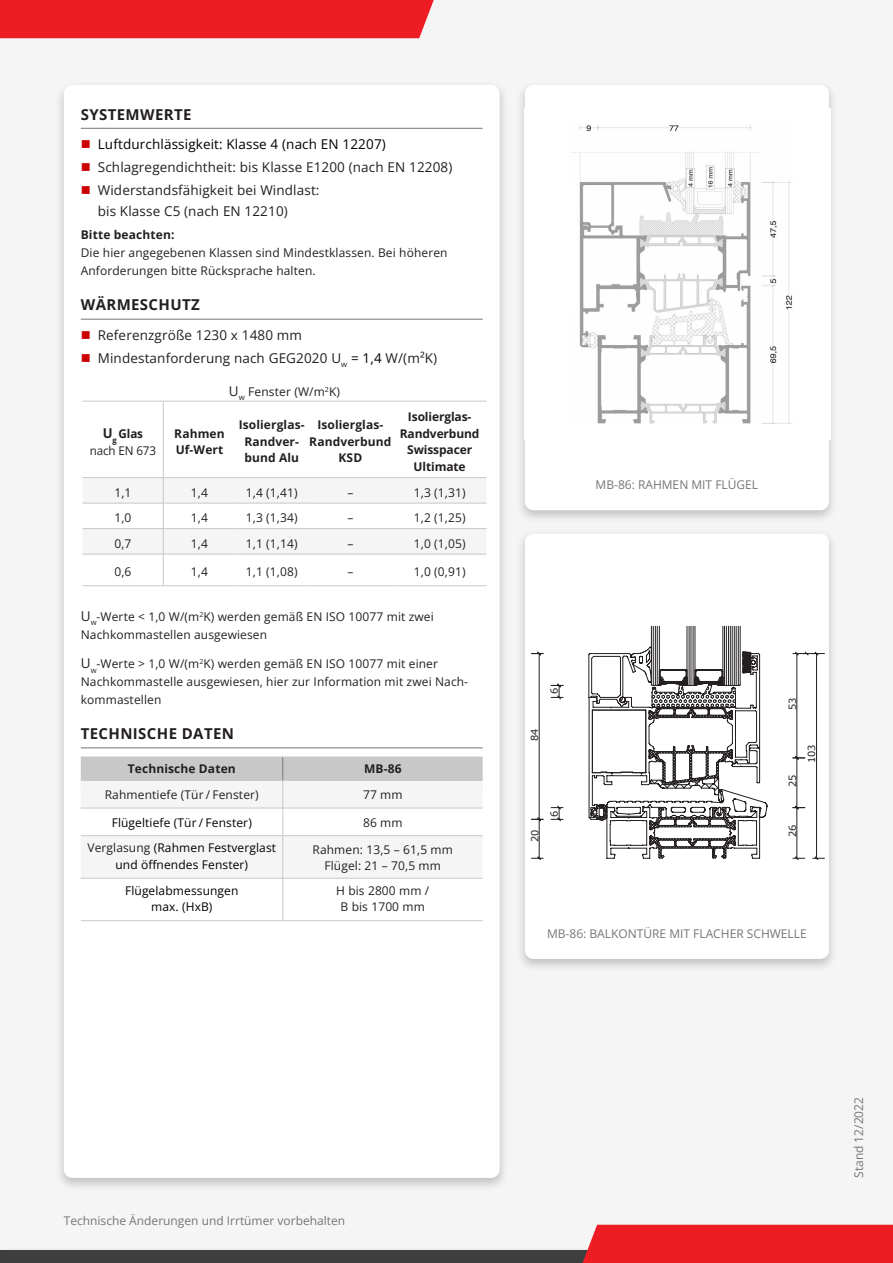
<style>
.page{position:relative;width:893px;height:1263px;background:#f5f5f5}
.page>*{position:absolute;margin:0;border:0;box-sizing:border-box;transform-origin:0 0}
.t1{font:700 15px "Open Sans";letter-spacing:.025em;color:#231f20}
.t2{font:13.5px/21px "Open Sans";letter-spacing:.01em;color:#231f20}
.t3{font:13.5px "Open Sans";letter-spacing:.01em;color:#000}
.Hinweistext{font:12px/18px "Open Sans";letter-spacing:.01em;color:#231f20}
.Tabellentext{font:12px "Open Sans";letter-spacing:.01em;color:#231f20}
.Hinweistext-2{font:12px "Open Sans";color:#757575}
.Tabellentext-2{font:12px/16.5px "Open Sans";letter-spacing:.01em;color:#000;text-align:center}
.Tabellentext-3{font:700 12px/16.5px "Open Sans";letter-spacing:.01em;color:#231f20;text-align:center}
.Tabellentext-4{font:700 12px/16.5px "Open Sans";letter-spacing:-.01em;color:#231f20;text-align:center}
.Tabellentext-5{font:12px "Open Sans";letter-spacing:-.01em;color:#231f20}
.t4{font:9.9px "Verdana";color:#231f20}
.s1{font-weight:700}
.s2{color:#000}
.s3{font-size:13.5px}
.s4{color:#231f20}
</style>
<div class="page">
<div style="left:0;top:1250px;width:893px;height:13px;background:#3e3e3f"></div>
<div style="left:583px;top:1225px;width:310px;height:38px;background:#ed1d23"></div>
<div style="left:516px;top:80px;width:322px;height:444px;background:#231f20;opacity:.25"></div>
<div style="left:525px;top:85px;width:304px;height:425px;background:#fff;border-radius:9px"></div>
<div style="left:516px;top:529px;width:322px;height:443px;background:#231f20;opacity:.25"></div>
<div style="left:525px;top:534px;width:304px;height:425px;background:#fff;border-radius:9px"></div>
<img style="left:524px;top:108px;width:306px;height:332px">
<div style="left:55px;top:80px;width:454px;height:1111px;background:#231f20;opacity:.25"></div>
<div style="left:64px;top:85px;width:436px;height:1093px;background:#fff;border-radius:9px"></div>
<hr style="left:81px;top:128px;width:402px;height:1px;background:#757575">
<hr style="left:81px;top:319px;width:402px;height:1px;background:#757575">
<hr style="left:81px;top:748px;width:402px;height:1px;background:#757575">
<svg style="left:81px;top:757px;width:402px;height:164px"></svg>
<hr style="left:82px;top:401px;width:81px;height:1px;background:#c8c8c8">
<hr style="left:163px;top:401px;width:73px;height:1px;background:#c8c8c8">
<hr style="left:236px;top:401px;width:72px;height:1px;background:#c8c8c8">
<hr style="left:308px;top:401px;width:85px;height:1px;background:#c8c8c8">
<hr style="left:393px;top:401px;width:93px;height:1px;background:#c8c8c8">
<hr style="left:82px;top:477px;width:81px;height:1px;background:#c8c8c8">
<hr style="left:163px;top:477px;width:73px;height:1px;background:#c8c8c8">
<hr style="left:236px;top:477px;width:72px;height:1px;background:#c8c8c8">
<hr style="left:308px;top:477px;width:85px;height:1px;background:#c8c8c8">
<hr style="left:393px;top:477px;width:93px;height:1px;background:#c8c8c8">
<hr style="left:82px;top:554px;width:81px;height:1px;background:#c8c8c8">
<hr style="left:163px;top:554px;width:73px;height:1px;background:#c8c8c8">
<hr style="left:236px;top:554px;width:72px;height:1px;background:#c8c8c8">
<hr style="left:308px;top:554px;width:85px;height:1px;background:#c8c8c8">
<hr style="left:393px;top:554px;width:93px;height:1px;background:#c8c8c8">
<hr style="left:163px;top:401px;width:1px;height:76px;background:#c8c8c8">
<svg style="left:82px;top:478px;width:404px;height:76px"></svg>
<hr style="left:163px;top:554px;width:1px;height:32px;background:#c8c8c8">
<hr style="left:82px;top:585px;width:81px;height:1px;background:#c8c8c8">
<hr style="left:163px;top:585px;width:73px;height:1px;background:#c8c8c8">
<hr style="left:236px;top:585px;width:72px;height:1px;background:#c8c8c8">
<hr style="left:308px;top:585px;width:85px;height:1px;background:#c8c8c8">
<hr style="left:393px;top:585px;width:93px;height:1px;background:#c8c8c8">
<hr style="left:740px;top:626px;width:1px;height:59px;background:#231f20">
<hr style="left:723px;top:626px;width:1px;height:59px;background:#231f20">
<hr style="left:738px;top:626px;width:1px;height:59px;background:#231f20">
<hr style="left:736px;top:626px;width:1px;height:59px;background:#231f20">
<hr style="left:734px;top:626px;width:1px;height:59px;background:#231f20">
<hr style="left:732px;top:626px;width:1px;height:59px;background:#231f20">
<hr style="left:730px;top:626px;width:1px;height:59px;background:#231f20">
<hr style="left:728px;top:626px;width:1px;height:59px;background:#231f20">
<hr style="left:726px;top:626px;width:1px;height:59px;background:#231f20">
<hr style="left:724px;top:626px;width:1px;height:59px;background:#231f20">
<hr style="left:695px;top:626px;width:1px;height:59px;background:#231f20">
<hr style="left:687px;top:626px;width:1px;height:59px;background:#231f20">
<hr style="left:693px;top:626px;width:1px;height:59px;background:#231f20">
<hr style="left:691px;top:626px;width:1px;height:59px;background:#231f20">
<hr style="left:689px;top:626px;width:1px;height:59px;background:#231f20">
<hr style="left:659px;top:626px;width:1px;height:59px;background:#231f20">
<hr style="left:651px;top:626px;width:1px;height:59px;background:#231f20">
<hr style="left:657px;top:626px;width:1px;height:59px;background:#231f20">
<hr style="left:655px;top:626px;width:1px;height:59px;background:#231f20">
<hr style="left:653px;top:626px;width:1px;height:59px;background:#231f20">
<svg style="left:606px;top:647px;width:155px;height:211px"></svg>
<svg style="left:543px;top:652px;width:269px;height:169px"></svg>
<svg style="left:551px;top:684px;width:12px;height:15px"></svg>
<svg style="left:531px;top:652px;width:12px;height:208px"></svg>
<svg style="left:793px;top:652px;width:12px;height:208px"></svg>
<svg style="left:812px;top:652px;width:13px;height:208px"></svg>
<div style="left:0;top:0;width:434px;height:38px;background:#ed1d23"></div>
<p class="t1" style="left:81px;top:104px;width:112px">SYSTEMWERTE</p>
<p class="t3" style="left:98px;top:135px;width:290px">Luftdurchlässigkeit: Klasse 4 (nach EN 12207)</p>
<p class="t2" style="left:98px;top:156px;width:356px">Schlagregendichtheit: bis Klasse E1200 (nach EN 12208)</p>
<p class="t2" style="left:98px;top:179px;width:223px">Widerstandsfähigkeit bei Windlast: bis Klasse C5 (nach EN 12210)</p>
<p class="Hinweistext" style="left:81px;top:226px;width:368px"><span class="s1">Bitte beachten:<br></span>Die hier angegebenen Klassen sind Mindestklassen. Bei höheren<br>Anforderungen bitte Rücksprache halten.</p>
<p class="t1" style="left:81px;top:295px;width:121px">WÄRMESCHUTZ</p>
<p class="t2" style="left:98px;top:324px;width:206px">Referenzgröße 1230 x 1480 mm</p>
<p class="t2" style="left:98px;top:347px;width:341px">Mindestanforderung nach GEG2020 U<sub>w</sub> <span class="s2">= 1,4</span> W/(m²K)</p>
<p class="Tabellentext-3" style="left:103px;top:425px;width:42px"><span class="s3">U</span><sub>g</sub> Glas</p>
<p class="Tabellentext-5" style="left:90px;top:442px;width:68px">nach EN 673</p>
<p class="Tabellentext" style="left:229px;top:383px;width:113px"><span class="s3">U</span><sub>w</sub> Fenster (W/m<sup>2</sup>K)</p>
<p class="Tabellentext-3" style="left:174px;top:425px;width:52px">Rahmen</p>
<p class="Tabellentext-3" style="left:176px;top:441px;width:49px">Uf-Wert</p>
<p class="Tabellentext-3" style="left:239px;top:416px;width:68px">Isolierglas-<br>Randver&shy;bund Alu</p>
<p class="Tabellentext-3" style="left:309px;top:416px;width:84px">Isolierglas-<br>Randverbund<br>KSD</p>
<p class="Tabellentext-4" style="left:400px;top:408px;width:81px">Isolierglas-<br>Randverbund<br>Swisspacer<br>Ultimate</p>
<p class="Tabellentext" style="left:114px;top:484px;width:19px">1,1</p>
<p class="Tabellentext" style="left:191px;top:484px;width:19px">1,4</p>
<p class="Tabellentext" style="left:246px;top:484px;width:53px">1,4 (1,41)</p>
<p class="Tabellentext" style="left:347px;top:484px;width:7px">–</p>
<p class="Tabellentext" style="left:414px;top:484px;width:53px">1,3 (1,31)</p>
<p class="Tabellentext" style="left:114px;top:510px;width:19px">1,0</p>
<p class="Tabellentext" style="left:191px;top:510px;width:19px">1,4</p>
<p class="Tabellentext" style="left:246px;top:510px;width:53px">1,3 (1,34)</p>
<p class="Tabellentext" style="left:347px;top:510px;width:7px">–</p>
<p class="Tabellentext" style="left:414px;top:510px;width:53px">1,2 (1,25)</p>
<p class="Tabellentext" style="left:114px;top:535px;width:19px">0,7</p>
<p class="Tabellentext" style="left:191px;top:535px;width:19px">1,4</p>
<p class="Tabellentext" style="left:246px;top:535px;width:53px">1,1 (1,14)</p>
<p class="Tabellentext" style="left:347px;top:535px;width:7px">–</p>
<p class="Tabellentext" style="left:414px;top:535px;width:53px">1,0 (1,05)</p>
<p class="Tabellentext" style="left:114px;top:564px;width:19px">0,6</p>
<p class="Tabellentext" style="left:191px;top:564px;width:19px">1,4</p>
<p class="Tabellentext" style="left:246px;top:564px;width:53px">1,1 (1,08)</p>
<p class="Tabellentext" style="left:347px;top:564px;width:7px">–</p>
<p class="Tabellentext" style="left:414px;top:564px;width:53px">1,0 (0,91)</p>
<p class="Hinweistext" style="left:81px;top:607px;width:355px"><span class="s3">U</span><sub>w</sub>-Werte &lt; 1,0 W/(m<sup>2</sup>K) werden gemäß EN ISO 10077 mit zwei<br>Nachkommastellen ausgewiesen</p>
<p class="Hinweistext" style="left:81px;top:654px;width:389px"><span class="s3">U</span><sub>w</sub>-Werte &gt; 1,0 W/(m<sup>2</sup>K) werden gemäß EN ISO 10077 mit einer<br>Nachkommastelle ausgewiesen, hier zur Information mit zwei Nach&shy;kommastellen</p>
<p class="t1" style="left:81px;top:723px;width:155px">TECHNISCHE DATEN</p>
<p class="Tabellentext-3" style="left:128px;top:760px;width:109px">Technische Daten</p>
<p class="Tabellentext-3" style="left:364px;top:760px;width:39px">MB-86</p>
<p class="Tabellentext" style="left:105px;top:786px;width:155px">Rahmentiefe (Tür / Fenster)</p>
<p class="Tabellentext" style="left:363px;top:786px;width:41px">77 mm</p>
<p class="Tabellentext-2" style="left:112px;top:814px;width:142px">Flügeltiefe (Tür / Fenster)</p>
<p class="Tabellentext" style="left:363px;top:814px;width:41px">86 mm</p>
<p class="Tabellentext-2" style="left:87px;top:839px;width:190px"><span class="s4">Verglasung</span> (Rahmen Festverglast und öffnendes Fenster)</p>
<p class="Tabellentext" style="left:312px;top:841px;width:142px">Rahmen: 13,5 – 61,5 mm</p>
<p class="Tabellentext" style="left:324px;top:857px;width:118px">Flügel: 21 – 70,5 mm</p>
<p class="Tabellentext-2" style="left:125px;top:882px;width:115px">Flügelabmessungen</p>
<p class="Tabellentext-2" style="left:151px;top:898px;width:63px">max. (HxB)</p>
<p class="Tabellentext" style="left:336px;top:882px;width:95px">H bis 2800 mm /</p>
<p class="Tabellentext" style="left:341px;top:898px;width:86px">B bis 1700 mm</p>
<p class="Hinweistext-2" style="left:596px;top:476px;width:164px">MB-86: RAHMEN MIT FLÜGEL</p>
<p class="t4" style="left:548px;top:694px;width:8px;rotate:-90deg">6</p>
<p class="t4" style="left:528px;top:741px;width:14px;rotate:-90deg">84</p>
<p class="t4" style="left:528px;top:842px;width:14px;rotate:-90deg">20</p>
<p class="t4" style="left:548px;top:817px;width:8px;rotate:-90deg">6</p>
<p class="t4" style="left:786px;top:710px;width:14px;rotate:-90deg">53</p>
<p class="t4" style="left:786px;top:787px;width:14px;rotate:-90deg">25</p>
<p class="t4" style="left:786px;top:837px;width:14px;rotate:-90deg">26</p>
<p class="t4" style="left:805px;top:763px;width:20px;rotate:-90deg">103</p>
<p class="Hinweistext-2" style="left:547px;top:925px;width:261px">MB-86: BALKONTÜRE MIT FLACHER SCHWELLE</p>
<p class="Hinweistext-2" style="left:64px;top:1212px;width:283px">Technische Änderungen und Irrtümer vorbehalten</p>
<p class="Hinweistext-2" style="left:851px;top:1178px;width:82px;rotate:-90deg">Stand 12/2022</p>
</div>
